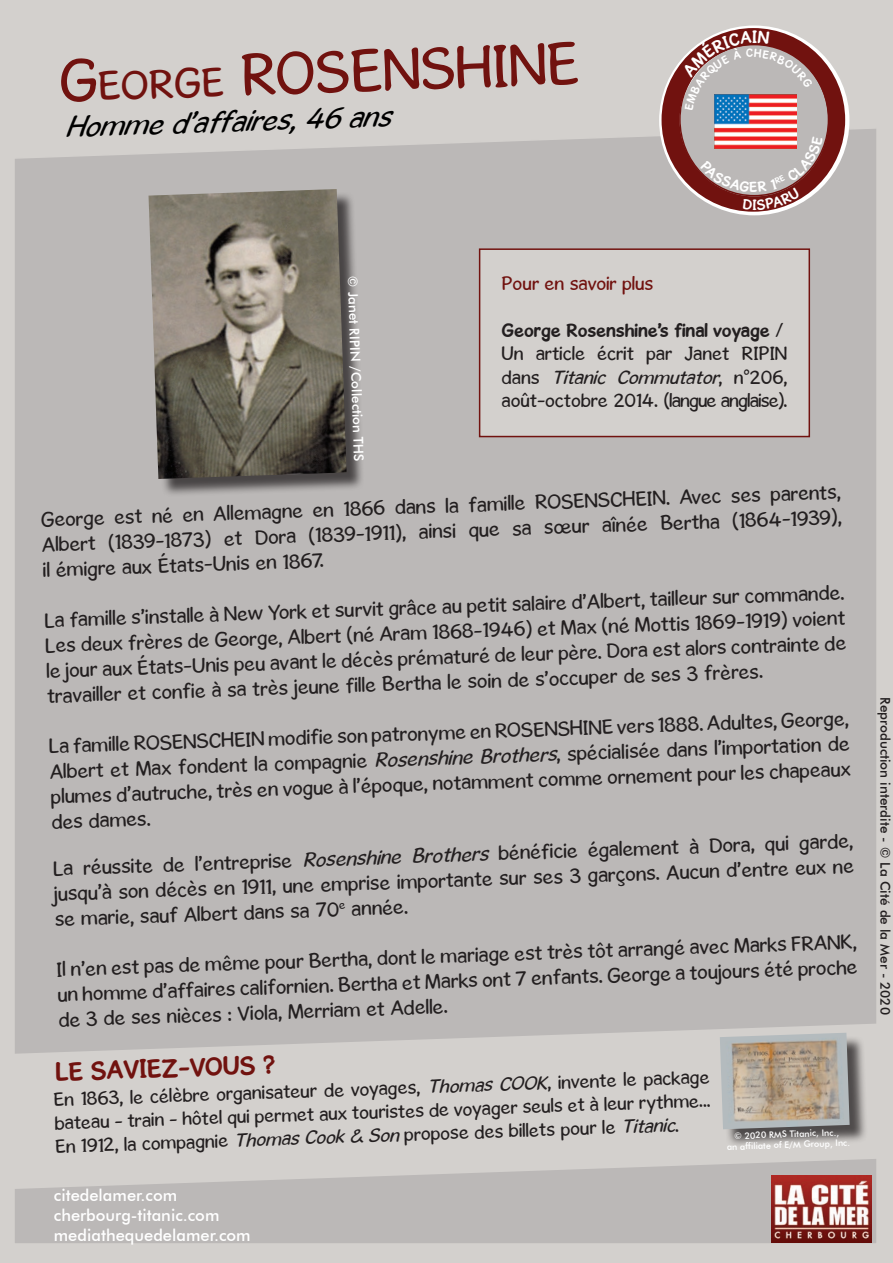
<style>
.page{position:relative;width:893px;height:1263px;background:#fff}
.page>*{position:absolute;margin:0;border:0;box-sizing:border-box;transform-origin:0 0}
.t1{font:60px "Gosmick Sans";color:#71120f}
.t2{font:italic 30px "Gosmick Sans";color:#000}
.t3{font:700 27px "Gosmick Sans";color:#71120f}
.t4{font:21px/25.2px "Gosmick Sans";color:#231f20;text-align:justify}
.t5{font:19.5px/23.4px "Gosmick Sans";color:#231f20;text-align:justify}
.t6{font:19.5px "Gosmick Sans";color:#71120f}
.t7{font:500 16.5px/19.8px "Futura BT";color:#fff}
.t8{font:700 15px "Gosmick Sans";color:#fff}
.t9{font:500 13.5px "Futura BT";color:#231f20}
.t10{font:500 13.5px "Futura BT";color:#fff}
.t11{font:500 9px/10.8px "Futura BT";color:#fff;text-align:center}
.s1{font-size:42px}
.s2{font-weight:700}
.s3{font-style:italic}
</style>
<div class="page">
<div style="left:0;top:161px;width:893px;height:1102px;background:#bbb8b7"></div>
<svg style="left:0;top:1023px;width:893px;height:166px;background:#c6c3c1"></svg>
<svg style="left:0;top:0;width:893px;height:161px;background:#d1cecb"></svg>
<svg style="left:659px;top:26px;width:190px;height:189px"></svg>
<div style="left:661px;top:28px;width:184px;height:184px;border:18px solid #71120f;border-radius:50%"></div>
<div style="left:680px;top:45px;width:148px;height:151px;border:18px solid #bbb8b7;border-radius:50%"></div>
<svg style="left:55px;top:1029px;width:747px;height:157px;background:#cfccc9"></svg>
<div style="left:0;top:1084px;width:53px;height:99px;background:#d3d0cd"></div>
<img style="left:772px;top:1175px;width:99px;height:68px">
<div style="left:151px;top:192px;width:214px;height:305px;background:#231f20;opacity:.75"></div>
<img style="left:148px;top:189px;width:199px;height:290px">
<div style="left:723px;top:1035px;width:145px;height:113px;background:#231f20;opacity:.75"></div>
<img style="left:720px;top:1033px;width:130px;height:96px">
<div style="left:480px;top:249px;width:329px;height:187px;background:#d3d0cd"></div>
<div style="left:479px;top:248px;width:331px;height:189px;border:2px solid #71120f"></div>
<div style="left:698px;top:63px;width:113px;height:115px;background:#bbb8b7;border-radius:50%"></div>
<img style="left:714px;top:111px;width:82px;height:25px">
<svg style="left:700px;top:136px;width:123px;height:74px"></svg>
<svg style="left:682px;top:30px;width:131px;height:81px"></svg>
<h1 class="t1" style="left:58px;top:44px;width:522px;rotate:-2deg">G<span class="s1">eorge</span> RO SENSHINE</h1>
<h2 class="t2" style="left:64px;top:109px;width:327px;rotate:-2deg">Homme d’affaires, 46 ans</h2>
<p class="t8" style="left:749px;top:178px;width:10px">E</p>
<p class="t10" style="left:361px;top:276px;width:187px;rotate:88deg">© Janet RIPIN /Collection THS</p>
<p class="t6" style="left:502px;top:271px;width:153px">Pour en savoir plus</p>
<p class="t5" style="left:502px;top:318px;width:287px;text-align:left"><span class="s2">George Rosenshine’s final voyage</span> / Un article écrit par Janet RIPIN d a n s <span class="s3">Titanic Commutator</span>, n ° 2 0 6 , août-octobre 2014. (langue anglaise).</p>
<p class="t4" style="left:41px;top:507px;width:802px;rotate:-2deg">George est né en Allemagne en 1866 dans la famille ROSENSCHEIN. Avec ses parents, Albert (1839-1873) et Dora (1839-1911), ainsi que sa sœur aînée Bertha (1864-1939), il émigre aux États-Unis en 1867.</p>
<p class="t4" style="left:44px;top:608px;width:802px;rotate:-2deg">La famille s’installe à New York et survit grâce au petit salaire d’Albert, tailleur sur commande.<br>Les deux frères de George, Albert (né Aram 1868-1946) et Max (né Mottis 1869-1919) voient le jour aux États-Unis peu avant le décès prématuré de leur père. Dora est alors contrainte de travailler et confie à sa très jeune fille Bertha le soin de s’occuper de ses 3 frères.</p>
<p class="t4" style="left:48px;top:733px;width:802px;rotate:-2deg">La famille ROSENSCHEIN modifie son patronyme en ROSENSHINE vers 1888. Adultes, George, Albert et Max fondent la compagnie <span class="s3">Rosenshine Brothers</span>, spécialisée dans l’importation de plumes d’autruche, très en vogue à l’époque, notamment comme ornement pour les chapeaux des dames.</p>
<p class="t4" style="left:53px;top:856px;width:802px;rotate:-2deg">La réussite de l’entreprise <span class="s3">Rosenshine Brothers</span> bénéficie également à Dora, qui garde, jusqu’à son décès en 1911, une emprise importante sur ses 3 garçons. Aucun d’entre eux ne se marie, sauf Albert dans sa 70<sup>e</sup> année.</p>
<p class="t4" style="left:56px;top:957px;width:802px;rotate:-2deg">Il n’en est pas de même pour Bertha, dont le mariage est très tôt arrangé avec Marks FRANK, un homme d’affaires californien. Bertha et Marks ont 7 enfants. George a toujours été proche de 3 de ses nièces : Viola, Merriam et Adelle.</p>
<p class="t3" style="left:55px;top:1056px;width:222px;rotate:-2deg">LE SAVIEZ-VOUS ?</p>
<p class="t5" style="left:53px;top:1088px;width:658px;rotate:-2deg">En 1863, le célèbre organisateur de voyages, <span class="s3">Thomas COOK</span>, invente le package bateau - train - hôtel qui permet aux touristes de voyager seuls et à leur rythme...<br>En 1912, la compagnie <span class="s3">Thomas Cook &amp; Son</span> propose des billets pour le <span class="s3">Titanic</span>.</p>
<p class="t7" style="left:54px;top:1185px;width:198px">citedelamer.com cherbourg-titanic.com mediathequedelamer.com</p>
<p class="t11" style="left:726px;top:1131px;width:125px;rotate:-2deg">© 2020 RMS Titanic, Inc.,<br>an affiliate of E/M Group, Inc.</p>
<p class="t9" style="left:894px;top:697px;width:319px;rotate:90deg">Reproduction interdite - © La Cité de la Mer - 2020</p>
</div>
